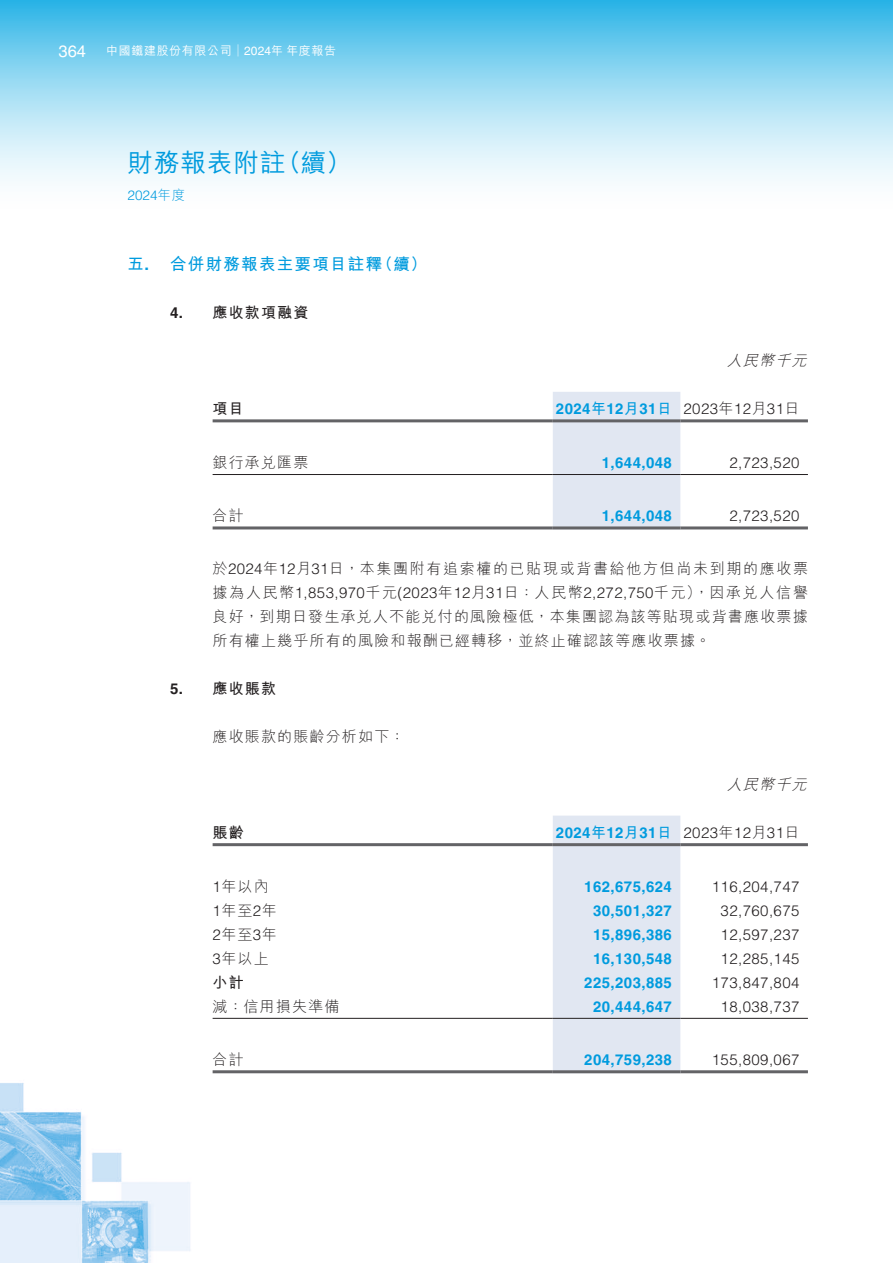
<style>
.page{position:relative;width:893px;height:1263px;background:#fff}
.page>*{position:absolute;margin:0;border:0;box-sizing:border-box;transform-origin:0 0}
.t1{font:500 25.5px "M Hei HK";letter-spacing:.04em;color:#009bde}
.t2{font:700 16.5px "M Hei HK";letter-spacing:.08em;color:#009bde}
.t3{font:300 15px "Helvetica LT Std";letter-spacing:.03em;color:#231f20}
.t4{font:700 15px "Helvetica LT Std";letter-spacing:.03em;color:#009bde}
.t5{font:300 15px/24px "M Hei HK";letter-spacing:.08em;color:#231f20}
.t6{font:300 15px "M Hei HK";letter-spacing:.11em;color:#231f20}
.t7{font:700 15px "M Hei HK";letter-spacing:.08em;color:#231f20}
.t8{font:italic 300 15px "M Hei HK";color:#231f20}
.t9{font:300 13.5px "Helvetica LT Std";color:#009bde}
.t10{font:500 12px "M Hei HK";letter-spacing:.05em;color:#fff}
.s1{font-family:"Helvetica LT Std";font-weight:400;font-size:16.5px}
.s2{font-family:"Helvetica LT Std";font-weight:400}
.s3{font-family:"M Hei HK"}
.s4{font-family:"Helvetica LT Std"}
.s5{font-weight:300;color:#231f20}
.s6{font-family:"M Hei HK";font-weight:300;color:#231f20}
</style>
<div class="page">
<img style="left:0;top:392px;width:808px;height:871px">
<svg style="left:0;top:0;width:893px;height:182px;background:#9cdbf3"></svg>
<div style="left:553px;top:392px;width:127px;height:134px;background:#e1e7f2"></div>
<hr style="left:213px;top:419px;width:340px;height:3px;background:#636366">
<hr style="left:553px;top:419px;width:127px;height:3px;background:#636366">
<hr style="left:680px;top:419px;width:128px;height:3px;background:#636366">
<hr style="left:213px;top:474px;width:340px;height:1px;background:#231f20">
<hr style="left:553px;top:474px;width:127px;height:1px;background:#231f20">
<hr style="left:680px;top:474px;width:128px;height:1px;background:#231f20">
<hr style="left:213px;top:526px;width:340px;height:3px;background:#636366">
<hr style="left:553px;top:526px;width:127px;height:3px;background:#636366">
<hr style="left:680px;top:526px;width:128px;height:3px;background:#636366">
<div style="left:553px;top:816px;width:127px;height:254px;background:#e1e7f2"></div>
<hr style="left:213px;top:843px;width:340px;height:3px;background:#636366">
<hr style="left:553px;top:843px;width:127px;height:3px;background:#636366">
<hr style="left:680px;top:843px;width:128px;height:3px;background:#636366">
<hr style="left:213px;top:1018px;width:340px;height:1px;background:#231f20">
<hr style="left:553px;top:1018px;width:127px;height:1px;background:#231f20">
<hr style="left:680px;top:1018px;width:128px;height:1px;background:#231f20">
<hr style="left:213px;top:1070px;width:340px;height:3px;background:#636366">
<hr style="left:553px;top:1070px;width:127px;height:3px;background:#636366">
<hr style="left:680px;top:1070px;width:128px;height:3px;background:#636366">
<p class="t10" style="left:59px;top:42px;width:279px"><span class="s1">364</span> 中國鐵建股份有限公司∣<span class="s2">2024</span>年年度報告</p>
<h1 class="t1" style="left:128px;top:144px;width:226px">財務報表附註（續）</h1>
<p class="t9" style="left:128px;top:186px;width:59px">2024<span class="s3">年度</span></p>
<p class="t2" style="left:128px;top:252px;width:301px">五<span class="s4">.</span> 合併財務報表主要項目註釋（續）</p>
<p class="t7" style="left:170px;top:301px;width:140px"><span class="s4">4.</span> 應收款項融資</p>
<p class="t8" style="left:727px;top:353px;width:85px">人民幣千元</p>
<p class="t7" style="left:213px;top:397px;width:33px">項目</p>
<p class="t4" style="left:556px;top:399px;width:245px">2024<span class="s3">年</span>12<span class="s3">月</span>31<span class="s3">日</span> <span class="s5">2023</span><span class="s6">年</span><span class="s5">12</span><span class="s6">月</span><span class="s5">31</span><span class="s6">日</span></p>
<p class="t5" style="left:213px;top:451px;width:97px">銀行承兌匯票</p>
<p class="t4" style="left:602px;top:454px;width:72px">1,644,048</p>
<p class="t3" style="left:729px;top:454px;width:72px">2,723,520</p>
<p class="t5" style="left:213px;top:503px;width:33px">合計</p>
<p class="t4" style="left:602px;top:507px;width:72px">1,644,048</p>
<p class="t3" style="left:729px;top:506px;width:72px">2,723,520</p>
<p class="t6" style="left:213px;top:560px;width:597px">於<span class="s4">2024</span>年<span class="s4">12</span>月<span class="s4">31</span>日，本集團附有追索權的已貼現或背書給他方但尚未到期的應收票</p>
<p class="t3" style="left:213px;top:583px;width:597px"><span class="s3">據為人民幣</span>1,853,970<span class="s3">千元</span>(2023<span class="s3">年</span>12<span class="s3">月</span>31<span class="s3">日：人民幣</span>2,272,750<span class="s3">千元），因承兌人信譽</span></p>
<p class="t5" style="left:213px;top:604px;width:597px">良好，到期日發生承兌人不能兌付的風險極低，本集團認為該等貼現或背書應收票據所有權上幾乎所有的風險和報酬已經轉移，並終止確認該等應收票據。</p>
<p class="t7" style="left:170px;top:677px;width:108px"><span class="s4">5.</span> 應收賬款</p>
<p class="t5" style="left:213px;top:724px;width:194px">應收賬款的賬齡分析如下：</p>
<p class="t8" style="left:727px;top:776px;width:85px">人民幣千元</p>
<p class="t7" style="left:213px;top:821px;width:33px">賬齡</p>
<p class="t4" style="left:556px;top:823px;width:245px">2024<span class="s3">年</span>12<span class="s3">月</span>31<span class="s3">日</span> <span class="s5">2023</span><span class="s6">年</span><span class="s5">12</span><span class="s6">月</span><span class="s5">31</span><span class="s6">日</span></p>
<p class="t5" style="left:213px;top:874px;width:58px"><span class="s4">1</span>年以內</p>
<p class="t4" style="left:584px;top:878px;width:89px">162,675,624</p>
<p class="t3" style="left:712px;top:877px;width:89px">116,204,747</p>
<p class="t5" style="left:213px;top:898px;width:66px"><span class="s4">1</span>年至<span class="s4">2</span>年</p>
<p class="t4" style="left:593px;top:902px;width:80px">30,501,327</p>
<p class="t3" style="left:721px;top:901px;width:80px">32,760,675</p>
<p class="t5" style="left:213px;top:922px;width:66px"><span class="s4">2</span>年至<span class="s4">3</span>年</p>
<p class="t4" style="left:593px;top:926px;width:80px">15,896,386</p>
<p class="t3" style="left:721px;top:925px;width:80px">12,597,237</p>
<p class="t5" style="left:213px;top:946px;width:58px"><span class="s4">3</span>年以上</p>
<p class="t4" style="left:593px;top:950px;width:80px">16,130,548</p>
<p class="t3" style="left:721px;top:949px;width:80px">12,285,145</p>
<p class="t7" style="left:213px;top:972px;width:33px">小計</p>
<p class="t4" style="left:584px;top:974px;width:89px">225,203,885</p>
<p class="t3" style="left:712px;top:973px;width:89px">173,847,804</p>
<p class="t5" style="left:213px;top:994px;width:128px">減：信用損失準備</p>
<p class="t4" style="left:593px;top:998px;width:80px">20,444,647</p>
<p class="t3" style="left:721px;top:997px;width:80px">18,038,737</p>
<p class="t5" style="left:213px;top:1047px;width:33px">合計</p>
<p class="t4" style="left:584px;top:1050px;width:89px">204,759,238</p>
<p class="t3" style="left:712px;top:1050px;width:89px">155,809,067</p>
</div>
